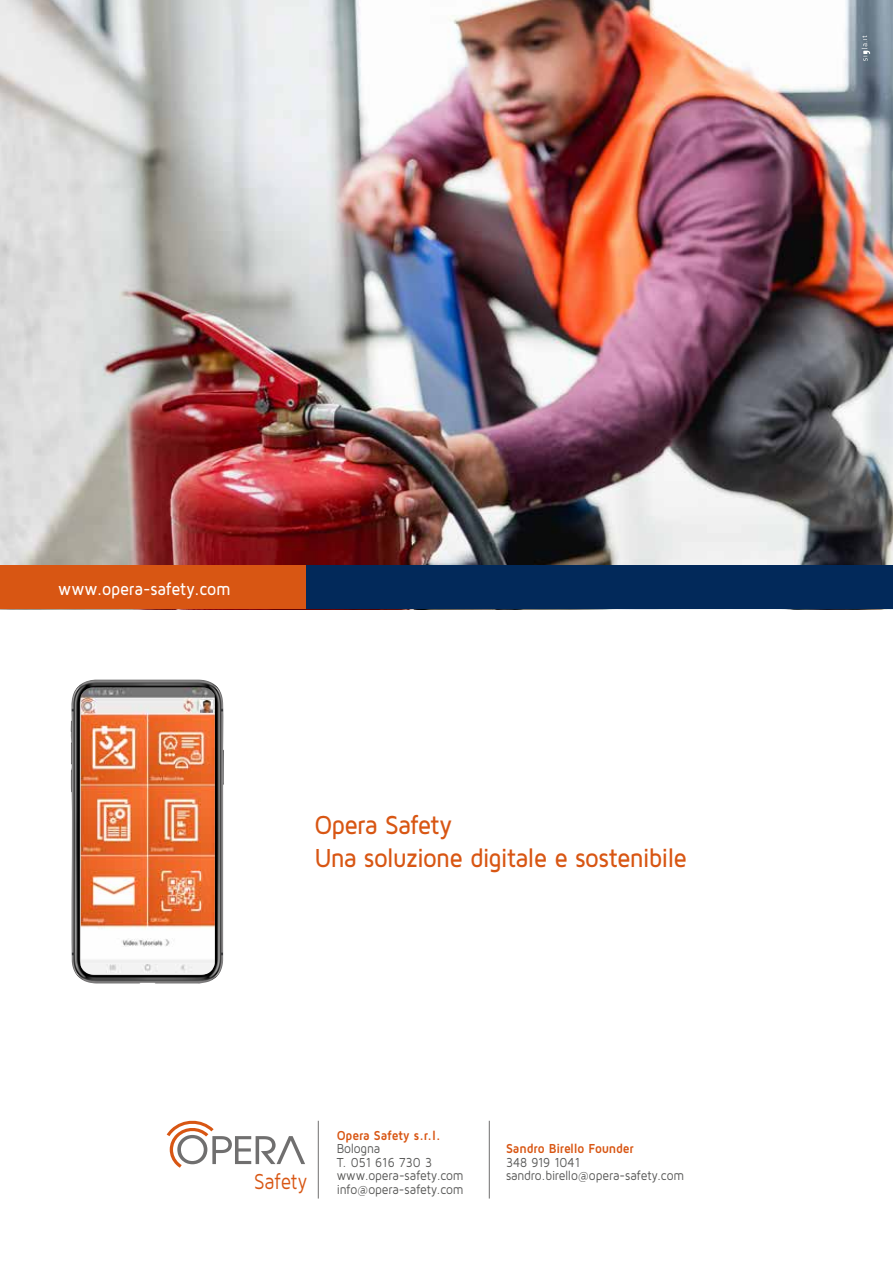
<style>
.page{position:relative;width:893px;height:1263px;background:#fff}
.page>*{position:absolute;margin:0;border:0;box-sizing:border-box;transform-origin:0 0}
.t1{font:500 27px/33px "Maven Pro";letter-spacing:-.035em;color:#d85613;scale:.9 1}
.t2{font:22.35px "Maven Pro";letter-spacing:-.01em;color:#d85613;scale:.84 1}
.t3{font:500 18px "Maven Pro";letter-spacing:-.005em;color:#fff;scale:.9 1}
.t4{font:13.5px/13.5px "Maven Pro";letter-spacing:-.01em;color:#575756;scale:.9 1}
.t5{font:700 13.5px "Maven Pro";letter-spacing:-.015em;color:#d85613;scale:.9 1}
</style>
<div class="page">
<img style="left:0;top:0;width:893px;height:566px">
<div style="left:0;top:566px;width:307px;height:43px;background:#d85613"></div>
<div style="left:306px;top:566px;width:587px;height:43px;background:#02295a"></div>
<svg style="left:862px;top:35px;width:8px;height:26px"></svg>
<svg style="left:167px;top:1120px;width:138px;height:48px"></svg>
<hr style="left:318px;top:1121px;width:1px;height:77px;background:#706f6f">
<hr style="left:489px;top:1121px;width:1px;height:77px;background:#706f6f">
<img style="left:70px;top:679px;width:154px;height:305px">
<img style="left:81px;top:687px;width:134px;height:287px">
<svg style="left:200px;top:700px;width:13px;height:13px"></svg>
<h3 class="t3" style="left:58px;top:577px;width:193px">www.opera-safety.com</h3>
<h1 class="t1" style="left:314px;top:807px;width:415px">Opera Safety<br>Una soluzione digitale e sostenibile</h1>
<h2 class="t2" style="left:254px;top:1167px;width:65px">Safety</h2>
<p class="t5" style="left:337px;top:1126px;width:117px">Opera Safety s.r.l.</p>
<p class="t4" style="left:337px;top:1141px;width:143px">Bologna<br>T. 051 616 730 3 www.opera-safety.com info@opera-safety.com</p>
<p class="t5" style="left:506px;top:1140px;width:144px">Sandro Birello Founder</p>
<p class="t4" style="left:506px;top:1155px;width:199px">348 919 1041 sandro.birello@opera-safety.com</p>
</div>
